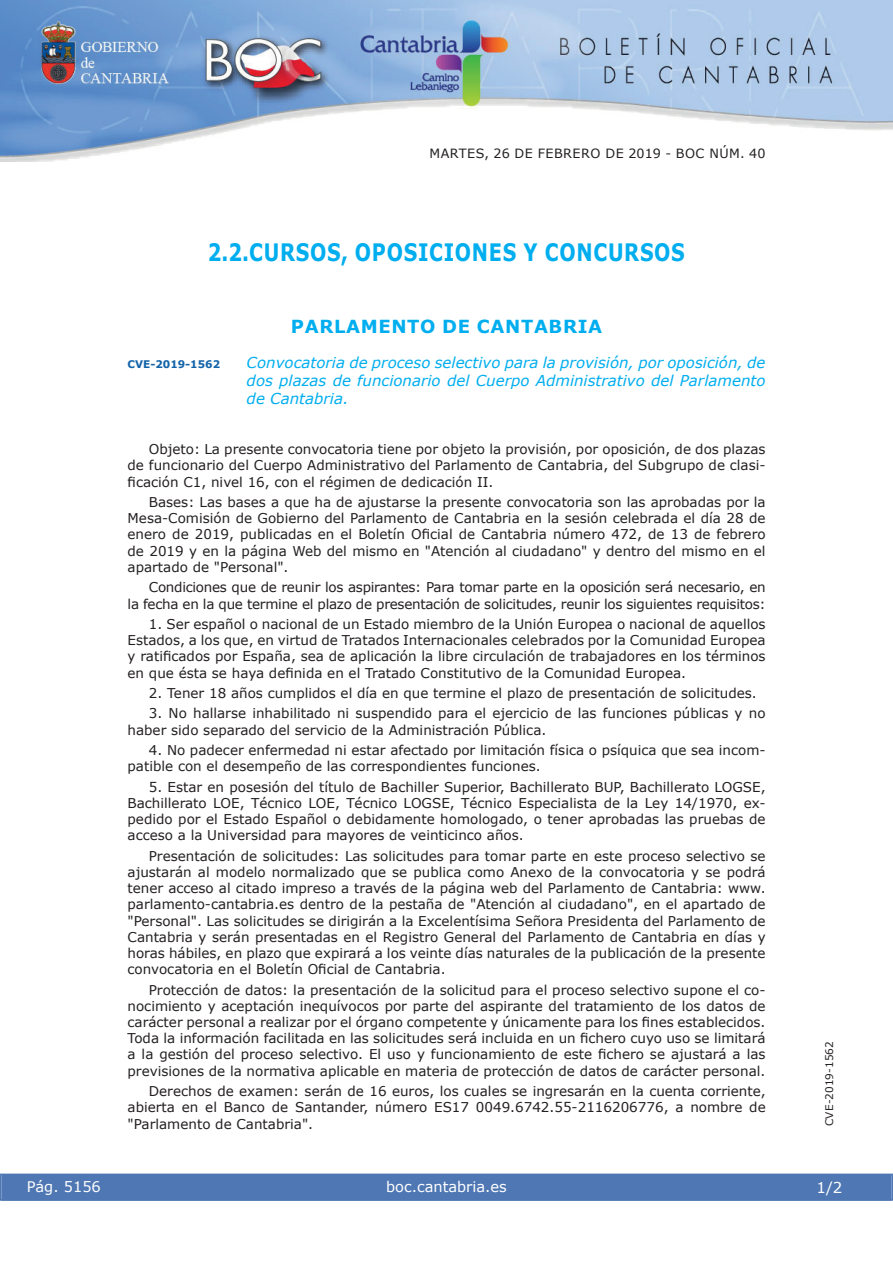
<style>
.page{position:relative;width:893px;height:1263px;background:#fff}
.page>*{position:absolute;margin:0;border:0;box-sizing:border-box;transform-origin:0 0}
.t1{font:700 24px "Verdana";letter-spacing:.035em;color:#00aeef;scale:.8 1}
.t2{font:700 18px "Verdana";letter-spacing:.035em;color:#00aeef}
.t3{font:italic 15px/18px "Verdana";color:#00aeef;text-align:justify}
.t4{font:15px "Verdana";color:#fff}
.t5{font:14.55px "Verdana";color:#fff}
.t6{font:13.5px/16.2px "Verdana";color:#231f20;text-align:justify}
.t7{font:13.5px/16.2px "Verdana";letter-spacing:-.02em;color:#231f20;text-align:right}
.t8{font:12.75px "Verdana";letter-spacing:.035em;color:#231f20}
.t9{font:10.5px "Verdana";color:#231f20}
.t10{font:700 10.5px "Verdana";color:#1263a9}
</style>
<div class="page">
<img style="left:0;top:0;width:893px;height:161px">
<div style="left:1px;top:1174px;width:890px;height:27px;background:#4f77b3"></div>
<div style="left:0;top:1174px;width:893px;height:27px;border:1px solid #4f77b3"></div>
<p class="t8" style="left:429px;top:145px;width:337px">MARTES, 26 DE FEBRERO DE 2019 - BOC NÚM. 40</p>
<h1 class="t1" style="left:208px;top:237px;width:598px">2.2.CURSOS, OPOSICIONES Y CONCURSOS</h1>
<h2 class="t2" style="left:291px;top:315px;width:313px">PARLAMENTO DE CANTABRIA</h2>
<p class="t10" style="left:128px;top:357px;width:94px">CVE-2019-1562</p>
<p class="t3" style="left:247px;top:353px;width:520px">Convocatoria de proceso selectivo para la provisión, por oposición, de dos plazas de funcionario del Cuerpo Administrativo del Parlamento de Cantabria.</p>
<p class="t6" style="left:128px;top:441px;width:639px;text-indent:21px">Objeto: La presente convocatoria tiene por objeto la provisión, por oposición, de dos plazas de funcionario del Cuerpo Administrativo del Parlamento de Cantabria, del Subgrupo de clasi&shy;ficación C1, nivel 16, con el régimen de dedicación II.</p>
<p class="t6" style="left:128px;top:494px;width:640px;text-indent:21px">Bases: Las bases a que ha de ajustarse la presente convocatoria son las aprobadas por la Mesa-Comisión de Gobierno del Parlamento de Cantabria en la sesión celebrada el día 28 de enero de 2019, publicadas en el Boletín Oficial de Cantabria número 472, de 13 de febrero de 2019 y en la página Web del mismo en "Atención al ciudadano" y dentro del mismo en el apartado de "Personal".</p>
<p class="t7" style="left:128px;top:579px;width:639px">Condiciones que de reunir los aspirantes: Para tomar parte en la oposición será necesario, en<br>la fecha en la que termine el plazo de presentación de solicitudes, reunir los siguientes requisitos:</p>
<p class="t6" style="left:128px;top:616px;width:639px;text-indent:21px">1. Ser español o nacional de un Estado miembro de la Unión Europea o nacional de aquellos Estados, a los que, en virtud de Tratados Internacionales celebrados por la Comunidad Europea y ratificados por España, sea de aplicación la libre circulación de trabajadores en los términos en que ésta se haya definida en el Tratado Constitutivo de la Comunidad Europea.</p>
<p class="t6" style="left:149px;top:685px;width:609px">2. Tener 18 años cumplidos el día en que termine el plazo de presentación de solicitudes.</p>
<p class="t6" style="left:128px;top:705px;width:639px;text-indent:21px">3. No hallarse inhabilitado ni suspendido para el ejercicio de las funciones públicas y no haber sido separado del servicio de la Administración Pública.</p>
<p class="t6" style="left:128px;top:742px;width:639px;text-indent:21px">4. No padecer enfermedad ni estar afectado por limitación física o psíquica que sea incom&shy;patible con el desempeño de las correspondientes funciones.</p>
<p class="t6" style="left:128px;top:778px;width:639px;text-indent:21px">5. Estar en posesión del título de Bachiller Superior, Bachillerato BUP, Bachillerato LOGSE, Bachillerato LOE, Técnico LOE, Técnico LOGSE, Técnico Especialista de la Ley 14/1970, ex&shy;pedido por el Estado Español o debidamente homologado, o tener aprobadas las pruebas de acceso a la Universidad para mayores de veinticinco años.</p>
<p class="t6" style="left:128px;top:847px;width:639px;text-indent:21px">Presentación de solicitudes: Las solicitudes para tomar parte en este proceso selectivo se ajustarán al modelo normalizado que se publica como Anexo de la convocatoria y se podrá tener acceso al citado impreso a través de la página web del Parlamento de Cantabria: www. parlamento-cantabria.es dentro de la pestaña de "Atención al ciudadano", en el apartado de "Personal". Las solicitudes se dirigirán a la Excelentísima Señora Presidenta del Parlamento de Cantabria y serán presentadas en el Registro General del Parlamento de Cantabria en días y horas hábiles, en plazo que expirará a los veinte días naturales de la publicación de la presente convocatoria en el Boletín Oficial de Cantabria.</p>
<p class="t6" style="left:128px;top:981px;width:639px;text-indent:21px">Protección de datos: la presentación de la solicitud para el proceso selectivo supone el co&shy;nocimiento y aceptación inequívocos por parte del aspirante del tratamiento de los datos de carácter personal a realizar por el órgano competente y únicamente para los fines establecidos.<br>Toda la información facilitada en las solicitudes será incluida en un fichero cuyo uso se limitará a la gestión del proceso selectivo. El uso y funcionamiento de este fichero se ajustará a las previsiones de la normativa aplicable en materia de protección de datos de carácter personal.</p>
<p class="t6" style="left:128px;top:1083px;width:640px;text-indent:21px">Derechos de examen: serán de 16 euros, los cuales se ingresarán en la cuenta corriente, abierta en el Banco de Santander, número ES17 0049.6742.55-2116206776, a nombre de "Parlamento de Cantabria".</p>
<p class="t5" style="left:27px;top:1177px;width:76px">Pág. 5156</p>
<p class="t5" style="left:386px;top:1178px;width:122px">boc.cantabria.es</p>
<p class="t9" style="left:823px;top:1126px;width:87px;rotate:-90deg">CVE-2019-1562</p>
<p class="t4" style="left:816px;top:1178px;width:27px">1/2</p>
</div>
